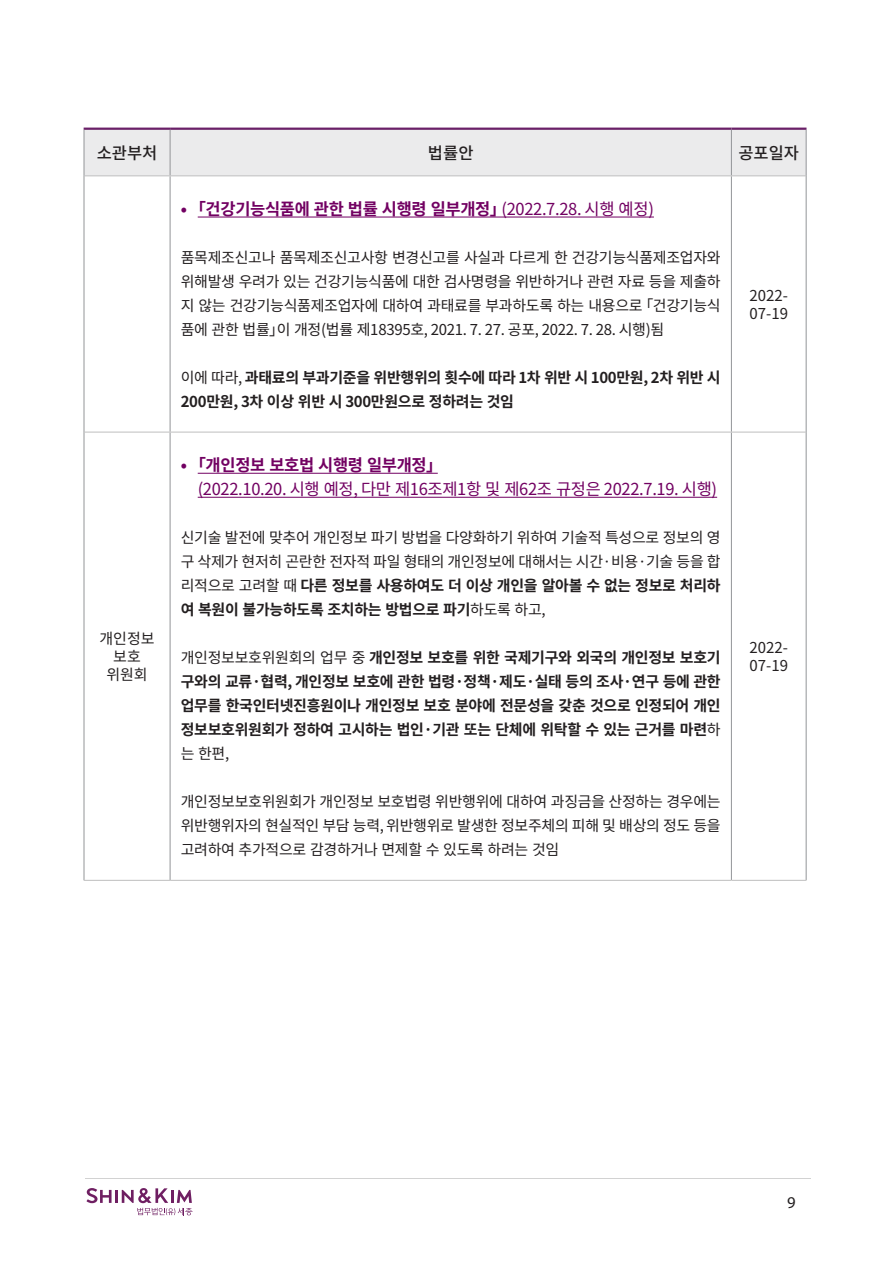
<style>
.page{position:relative;width:893px;height:1263px;background:#fff}
.page>*{position:absolute;margin:0;border:0;box-sizing:border-box;transform-origin:0 0}
.t1{font:16.5px/24px "Noto Sans CJ Kkr";letter-spacing:-.02em;color:#720062}
.t2{font:700 16.5px "Noto Sans CJ Kkr";letter-spacing:-.02em;color:#720062}
.t3{font:500 16.5px "Noto Sans CJ Kkr";color:#231f20}
.t4{font:16.5px "Myriad Pro";color:#231f20}
.t5{font:15px/24px "Noto Sans CJ Kkr";letter-spacing:-.02em;color:#231f20;text-align:justify}
.t6{font:700 15px/24px "Noto Sans CJ Kkr";letter-spacing:-.02em;color:#231f20}
.s1{font-weight:400}
.s2{font-weight:700}
</style>
<div class="page">
<svg style="left:86px;top:1188px;width:107px;height:27px"></svg>
<hr style="left:85px;top:1178px;width:726px;height:1px;background:#d2d2d2">
<div style="left:85px;top:130px;width:721px;height:45px;background:#ebebec"></div>
<hr style="left:84px;top:128px;width:86px;height:2px;background:#6a2068">
<hr style="left:170px;top:128px;width:561px;height:2px;background:#6a2068">
<hr style="left:731px;top:128px;width:75px;height:2px;background:#6a2068">
<hr style="left:84px;top:130px;width:1px;height:46px;background:#939598">
<hr style="left:170px;top:130px;width:1px;height:45px;background:#939598">
<hr style="left:731px;top:130px;width:1px;height:45px;background:#939598">
<hr style="left:806px;top:130px;width:1px;height:46px;background:#939598">
<hr style="left:84px;top:176px;width:1px;height:256px;background:#939598">
<hr style="left:170px;top:176px;width:1px;height:256px;background:#939598">
<hr style="left:731px;top:176px;width:1px;height:256px;background:#939598">
<hr style="left:806px;top:176px;width:1px;height:256px;background:#939598">
<hr style="left:84px;top:432px;width:1px;height:448px;background:#939598">
<hr style="left:170px;top:432px;width:1px;height:448px;background:#939598">
<hr style="left:731px;top:432px;width:1px;height:448px;background:#939598">
<hr style="left:806px;top:432px;width:1px;height:448px;background:#939598">
<hr style="left:84px;top:175px;width:86px;height:1px;background:#bfbfbf">
<hr style="left:170px;top:175px;width:561px;height:1px;background:#bfbfbf">
<hr style="left:731px;top:175px;width:75px;height:1px;background:#bfbfbf">
<hr style="left:84px;top:432px;width:86px;height:1px;background:#bfbfbf">
<hr style="left:170px;top:432px;width:561px;height:1px;background:#bfbfbf">
<hr style="left:731px;top:432px;width:75px;height:1px;background:#bfbfbf">
<hr style="left:84px;top:880px;width:86px;height:1px;background:#bfbfbf">
<hr style="left:170px;top:880px;width:561px;height:1px;background:#bfbfbf">
<hr style="left:731px;top:880px;width:75px;height:1px;background:#bfbfbf">
<hr style="left:198px;top:217px;width:456px;height:1px;background:#720062">
<hr style="left:198px;top:473px;width:240px;height:1px;background:#720062">
<hr style="left:198px;top:497px;width:519px;height:1px;background:#720062">
<p class="t3" style="left:97px;top:143px;width:62px">소관부처</p>
<p class="t3" style="left:428px;top:143px;width:47px">법률안</p>
<p class="t3" style="left:738px;top:143px;width:62px">공포일자</p>
<p class="t5" style="left:99px;top:627px;width:57px">개인정보</p>
<p class="t5" style="left:113px;top:645px;width:29px">보호</p>
<p class="t5" style="left:106px;top:663px;width:43px">위원회</p>
<p class="t2" style="left:181px;top:199px;width:475px">• ｢건강기능식품에 관한 법률 시행령 일부개정」<span class="s1">(2022.7.28. 시행 예정)</span></p>
<p class="t5" style="left:181px;top:245px;width:542px">품목제조신고나 품목제조신고사항 변경신고를 사실과 다르게 한 건강기능식품제조업자와 위해발생 우려가 있는 건강기능식품에 대한 검사명령을 위반하거나 관련 자료 등을 제출하 지 않는 건강기능식품제조업자에 대하여 과태료를 부과하도록 하는 내용으로 「건강기능식 품에 관한 법률」이 개정(법률 제18395호, 2021. 7. 27. 공포, 2022. 7. 28. 시행)됨</p>
<p class="t6" style="left:181px;top:365px;width:542px"><span class="s1">이에 따라,</span> 과태료의 부과기준을 위반행위의 횟수에 따라 1차 위반 시 100만원, 2차 위반 시<br>200만원, 3차 이상 위반 시 300만원으로 정하려는 것임</p>
<p class="t1" style="left:198px;top:453px;width:521px;text-indent:-17px"><span class="s2">• ｢개인정보 보호법 시행령 일부개정」<br></span>(2022.10.20. 시행 예정, 다만 제16조제1항 및 제62조 규정은 2022.7.19. 시행)</p>
<p class="t5" style="left:181px;top:526px;width:542px">신기술 발전에 맞추어 개인정보 파기 방법을 다양화하기 위하여 기술적 특성으로 정보의 영 구 삭제가 현저히 곤란한 전자적 파일 형태의 개인정보에 대해서는 시간·비용·기술 등을 합 리적으로 고려할 때 <span class="s2">다른 정보를 사용하여도 더 이상 개인을 알아볼 수 없는 정보로 처리하 여 복원이 불가능하도록 조치하는 방법으로 파기</span>하도록 하고,</p>
<p class="t6" style="left:181px;top:646px;width:542px;text-align:justify"><span class="s1">개인정보보호위원회의 업무 중</span> 개인정보 보호를 위한 국제기구와 외국의 개인정보 보호기 구와의 교류·협력, 개인정보 보호에 관한 법령·정책·제도·실태 등의 조사·연구 등에 관한 업무를 한국인터넷진흥원이나 개인정보 보호 분야에 전문성을 갖춘 것으로 인정되어 개인 정보보호위원회가 정하여 고시하는 법인·기관 또는 단체에 위탁할 수 있는 근거를 마련<span class="s1">하 는 한편,</span></p>
<p class="t5" style="left:181px;top:790px;width:542px">개인정보보호위원회가 개인정보 보호법령 위반행위에 대하여 과징금을 산정하는 경우에는 위반행위자의 현실적인 부담 능력, 위반행위로 발생한 정보주체의 피해 및 배상의 정도 등을 고려하여 추가적으로 감경하거나 면제할 수 있도록 하려는 것임</p>
<p class="t5" style="left:749px;top:284px;width:40px">2022-</p>
<p class="t5" style="left:749px;top:302px;width:40px">07-19</p>
<p class="t5" style="left:749px;top:636px;width:40px">2022-</p>
<p class="t5" style="left:749px;top:654px;width:40px">07-19</p>
<p class="t4" style="left:787px;top:1192px;width:10px">9</p>
</div>
